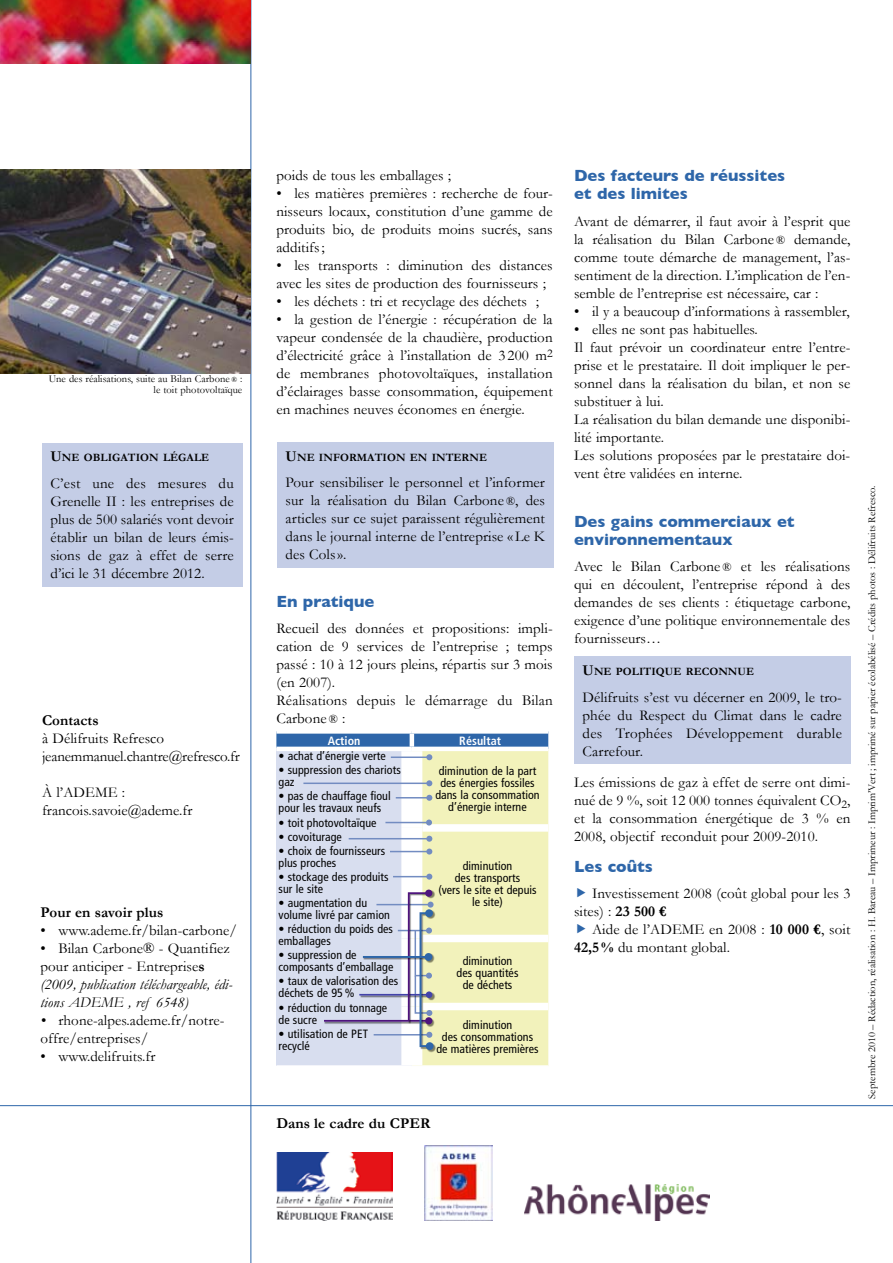
<style>
.page{position:relative;width:893px;height:1263px;background:#fff}
.page>*{position:absolute;margin:0;border:0;box-sizing:border-box;transform-origin:0 0}
.t1{font:700 16.5px/18px "Gill Sans";color:#2e66a9}
.t2{font:15px/18px "Garamond";letter-spacing:.005em;color:#000;text-align:justify}
.t3{font:italic 15px/18px "Garamond";letter-spacing:.005em;color:#000}
.t4{font:700 15px "Garamond";letter-spacing:.005em;color:#000}
.t5{font:condensed 12px/12px "Frutiger";letter-spacing:.005em;color:#000}
.t6{font:700 condensed 12px "Frutiger";letter-spacing:.005em;color:#fff}
.t7{font:700 11.25px "Garamond";letter-spacing:.005em;color:#000}
.t8{font:10.5px/11.2px "Garamond";color:#000;text-align:right}
.s1{font-size:7.5px}
.s2{font-size:15px}
.s3{font-style:normal}
.s4{font-weight:700;font-style:normal}
.s5{font-style:italic}
.s6{font-size:12px}
.s7{font-weight:700}
</style>
<div class="page">
<hr style="left:251px;top:0;width:1px;height:1263px;background:#2e66a9">
<hr style="left:0;top:1105px;width:893px;height:1px;background:#2e66a9">
<img style="left:0;top:0;width:251px;height:64px">
<img style="left:0;top:169px;width:251px;height:204px">
<img style="left:525px;top:1185px;width:185px;height:35px">
<img style="left:424px;top:1145px;width:69px;height:75px">
<img style="left:276px;top:1153px;width:116px;height:67px">
<div style="left:277px;top:442px;width:277px;height:126px;background:#c4cde6"></div>
<div style="left:574px;top:657px;width:276px;height:107px;background:#c4cde6"></div>
<div style="left:42px;top:443px;width:200px;height:143px;background:#c4cde6"></div>
<svg style="left:276px;top:731px;width:272px;height:335px;background:#dce1d6"></svg>
<div style="left:426px;top:1042px;width:8px;height:8px;background:#2e66a9;border-radius:50%"></div>
<div style="left:425px;top:909px;width:8px;height:8px;background:#2e66a9;border-radius:50%"></div>
<div style="left:363px;top:953px;width:78px;height:16px;background:#000;opacity:.48"></div>
<hr style="left:363px;top:956px;width:65px;height:2px;background:#2e66a9">
<div style="left:425px;top:953px;width:7px;height:8px;background:#2e66a9;border-radius:50%"></div>
<p class="t8" style="left:49px;top:373px;width:195px">Une des réalisations, suite au Bilan Carbone <span class="s1">®</span> : le toit photovoltaïque</p>
<p class="t7" style="left:50px;top:451px;width:160px"><span class="s2">U</span>NE OBLIGATION LÉGALE</p>
<p class="t2" style="left:50px;top:474px;width:185px">C’est une des mesures du Grenelle II : les entreprises de plus de 500 salariés vont devoir établir un bilan de leurs émis&shy;sions de gaz à effet de serre d’ici le 31 décembre 2012.</p>
<p class="t4" style="left:42px;top:712px;width:58px">Contacts</p>
<p class="t2" style="left:42px;top:729px;width:199px">à Délifruits Refresco jeanemmanuel.chantre@refresco.fr</p>
<p class="t2" style="left:42px;top:783px;width:152px">À l’ADEME : francois.savoie@ademe.fr</p>
<p class="t4" style="left:40px;top:903px;width:124px">Pour en savoir plus</p>
<p class="t2" style="left:40px;top:921px;width:198px">• www.ademe.fr/bilan-carbone/</p>
<p class="t3" style="left:40px;top:939px;width:193px"><span class="s3">• Bilan Carbone® - Quantifiez pour anticiper - Entreprise</span><span class="s4">s </span>(2009, publication téléchargeable, édi&shy;tions ADEME , ref 6548)</p>
<p class="t2" style="left:40px;top:1011px;width:185px"><span class="s5">•</span> rhone-alpes.ademe.fr/notre&shy;offre/entreprises/</p>
<p class="t2" style="left:40px;top:1047px;width:116px">• www.delifruits.fr</p>
<p class="t2" style="left:276px;top:166px;width:176px">poids de tous les emballages ;</p>
<p class="t2" style="left:276px;top:184px;width:278px">• les matières premières : recherche de four&shy;nisseurs locaux, constitution d’une gamme de produits bio, de produits moins sucrés, sans additifs;</p>
<p class="t2" style="left:276px;top:256px;width:278px">• les transports : diminution des distances avec les sites de production des fournisseurs ;</p>
<p class="t2" style="left:276px;top:292px;width:264px">• les déchets : tri et recyclage des déchets ;</p>
<p class="t2" style="left:276px;top:310px;width:278px">• la gestion de l’énergie : récupération de la vapeur condensée de la chaudière, production d’électricité grâce à l’installation de 3 200 m<sup>2 </sup>de membranes photovoltaïques, installation d’éclairages basse consommation, équipement en machines neuves économes en énergie.</p>
<p class="t7" style="left:286px;top:450px;width:203px"><span class="s2">U</span>NE INFORMATION EN INTERNE</p>
<p class="t2" style="left:286px;top:473px;width:261px">Pour sensibiliser le personnel et l’informer sur la réalisation du Bilan Carbone <span class="s6">®</span>, des articles sur ce sujet paraissent régulièrement dans le journal interne de l’entreprise «Le K des Cols».</p>
<p class="t1" style="left:276px;top:592px;width:100px">En pratique</p>
<p class="t2" style="left:276px;top:619px;width:278px;text-align:left">Recueil des données et propositions: impli&shy;cation de 9 services de l’entreprise ; temps passé : 10 à 12 jours pleins, répartis sur 3 mois (en 2007).<br>Réalisations depuis le démarrage du Bilan Carbone <span class="s6">®</span> :</p>
<p class="t6" style="left:328px;top:733px;width:34px">Action</p>
<p class="t6" style="left:459px;top:733px;width:43px">Résultat</p>
<p class="t5" style="left:279px;top:750px;width:109px">• achat d’énergie verte</p>
<p class="t5" style="left:279px;top:764px;width:124px">• suppression des chariots gaz</p>
<p class="t5" style="left:279px;top:790px;width:114px">• pas de chauffage fioul pour les travaux neufs</p>
<p class="t5" style="left:279px;top:816px;width:99px">• toit photovoltaïque</p>
<p class="t5" style="left:279px;top:830px;width:65px">• covoiturage</p>
<p class="t5" style="left:279px;top:845px;width:108px">• choix de fournisseurs plus proches</p>
<p class="t5" style="left:279px;top:871px;width:112px">• stockage des produits sur le site</p>
<p class="t5" style="left:279px;top:897px;width:113px">• augmentation du volume livré par camion</p>
<p class="t5" style="left:279px;top:923px;width:116px">• réduction du poids des emballages</p>
<p class="t5" style="left:279px;top:949px;width:116px">• suppression de composants d’emballage</p>
<p class="t5" style="left:279px;top:975px;width:121px">• taux de valorisation des déchets de 95%</p>
<p class="t5" style="left:279px;top:1001px;width:110px">• réduction du tonnage de sucre</p>
<p class="t5" style="left:279px;top:1027px;width:91px">• utilisation de PET recyclé</p>
<p class="t5" style="left:435px;top:765px;width:106px;text-align:center">diminution de la part des énergies fossiles dans la consommation d’énergie interne</p>
<p class="t5" style="left:438px;top:859px;width:100px;text-align:center">diminution<br>des transports<br>(vers le site et depuis le site)</p>
<p class="t5" style="left:457px;top:955px;width:63px;text-align:center">diminution des quantités de déchets</p>
<p class="t5" style="left:436px;top:1019px;width:104px;text-align:center">diminution<br>des consommations de matières premières</p>
<p class="t4" style="left:276px;top:1114px;width:156px">Dans le cadre du CPER</p>
<p class="t1" style="left:574px;top:167px;width:213px">Des facteurs de réussites et des limites</p>
<p class="t2" style="left:574px;top:212px;width:278px">Avant de démarrer, il faut avoir à l’esprit que la réalisation du Bilan Carbone <span class="s6">®</span> demande, comme toute démarche de management, l’as&shy;sentiment de la direction. L’implication de l’en&shy;semble de l’entreprise est nécessaire, car :</p>
<p class="t2" style="left:574px;top:302px;width:277px">• il y a beaucoup d’informations à rassembler,</p>
<p class="t2" style="left:574px;top:320px;width:278px;text-align:left">• elles ne sont pas habituelles.<br>Il faut prévoir un coordinateur entre l’entre&shy;prise et le prestataire. Il doit impliquer le per&shy;sonnel dans la réalisation du bilan, et non se substituer à lui.<br>La réalisation du bilan demande une disponibi&shy;lité importante.<br>Les solutions proposées par le prestataire doi&shy;vent être validées en interne.</p>
<p class="t1" style="left:574px;top:512px;width:222px">Des gains commerciaux et environnementaux</p>
<p class="t2" style="left:574px;top:557px;width:278px">Avec le Bilan Carbone <span class="s6">®</span> et les réalisations qui en découlent, l’entreprise répond à des demandes de ses clients : étiquetage carbone, exigence d’une politique environnementale des fournisseurs…</p>
<p class="t7" style="left:583px;top:665px;width:173px"><span class="s2">U</span>NE POLITIQUE RECONNUE</p>
<p class="t2" style="left:583px;top:688px;width:261px">Délifruits s’est vu décerner en 2009, le tro&shy;phée du Respect du Climat dans le cadre des Trophées Développement durable Carrefour.</p>
<p class="t2" style="left:574px;top:773px;width:278px">Les émissions de gaz à effet de serre ont dimi&shy;nué de 9 %, soit 12 000 tonnes équivalent CO<sub>2</sub>, et la consommation énergétique de 3 % en 2008, objectif reconduit pour 2009-2010.</p>
<p class="t1" style="left:574px;top:857px;width:80px">Les coûts</p>
<p class="t2" style="left:574px;top:884px;width:278px;text-indent:18px">Investissement 2008 (coût global pour les 3 sites) : <span class="s7">23 500 €</span></p>
<p class="t2" style="left:574px;top:920px;width:278px;text-indent:18px">Aide de l’ADEME en 2008 : <span class="s7">10 000 €</span>, soit<br><span class="s7">42,5%</span> du montant global.</p>
<p class="t8" style="left:866px;top:1098px;width:615px;rotate:-90deg">Septembre 2010 – Rédaction, réalisation : H. Bareau – Imprimeur : Imprim’Vert ; imprimé sur papier écolabélisé – Crédits photos : Délifruits Refresco.</p>
</div>
